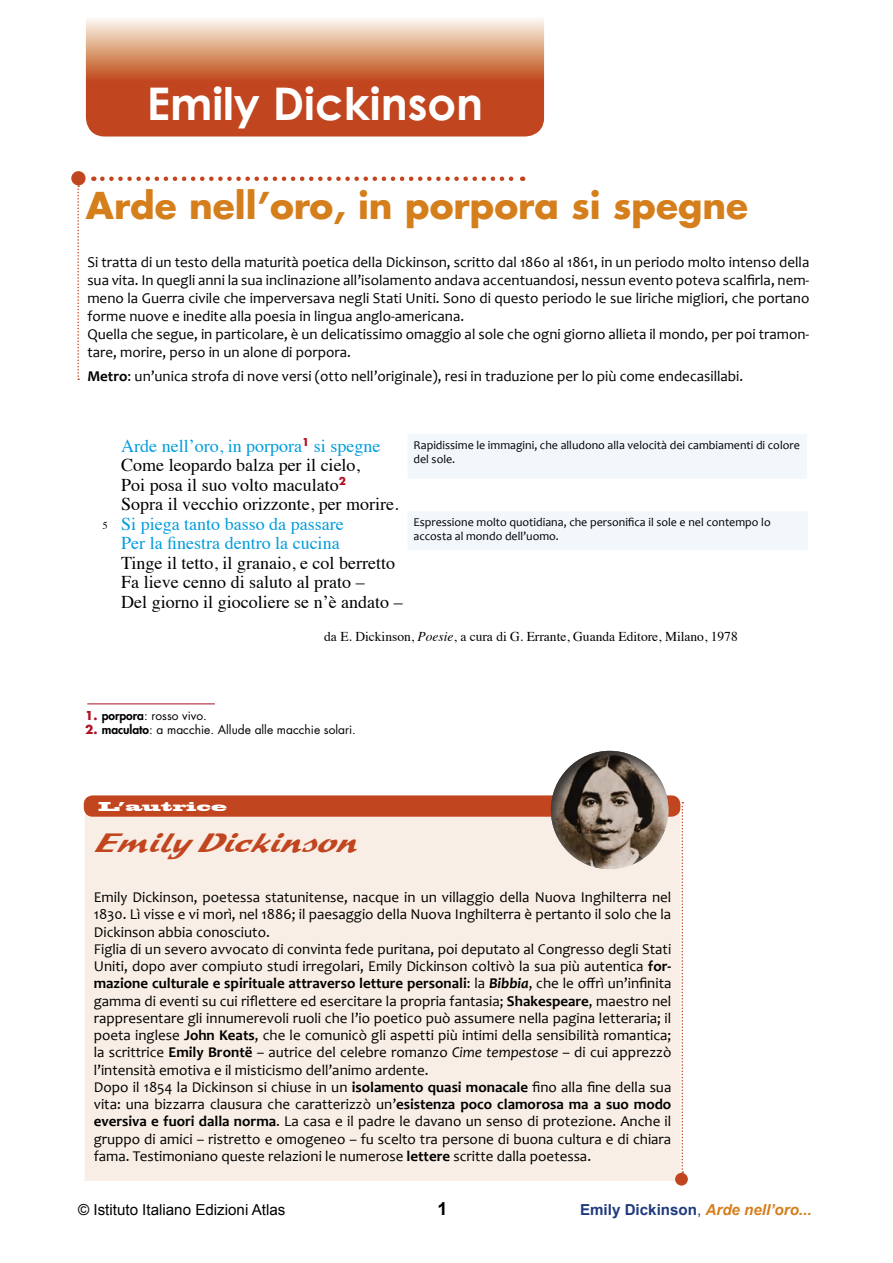
<style>
.page{position:relative;width:893px;height:1263px;background:#fff}
.page>*{position:absolute;margin:0;border:0;box-sizing:border-box;transform-origin:0 0}
.t1{font:700 45px "Century Gothic";color:#fff}
.t2{font:700 36px "Futura";color:#d57e1c}
.t3{font:italic 27px "Sprint";color:#c14620}
.t4{font:18px/19.5px "Times";color:#000}
.t5{font:18px/19.5px "Times";color:#009cdd}
.t6{font:700 18px "Arial";color:#000}
.t7{font:15.15px "Arial";color:#000}
.t8{font:italic 700 15.15px "Arial";color:#d57e1c}
.t9{font:15px/17.2px "Candara";color:#000}
.t10{font:13.5px "Times";color:#000}
.t11{font:12px/14.4px "Candara";color:#000}
.t12{font:12px "Futura";color:#000}
.t13{font:12px "Blackoak Std";color:#fff}
.t14{font:10.5px "Times";color:#000}
.s1{font-weight:700}
.s2{color:#009cdd}
.s3{font-style:italic}
.s4{font-weight:700;color:#af1023}
.s5{font-weight:800}
.s6{font-weight:700;font-style:italic}
.s7{font-style:normal;color:#203a7f}
.s8{font-weight:400;font-style:normal;color:#203a7f}
</style>
<div class="page">
<svg style="left:88px;top:18px;width:455px;height:116px;background:#d07855"></svg>
<div style="left:86px;top:0;width:458px;height:137px;border:2px solid #fff;border-radius:18px"></div>
<svg style="left:102px;top:176px;width:421px;height:5px"></svg>
<div style="left:72px;top:172px;width:13px;height:13px;background:#c14620;border-radius:50%"></div>
<div style="left:71px;top:171px;width:15px;height:14px;border:2px solid #c14620;border-radius:50%"></div>
<svg style="left:77px;top:185px;width:2px;height:195px"></svg>
<div style="left:411px;top:437px;width:393px;height:39px;background:#f2f7fb"></div>
<div style="left:408px;top:434px;width:399px;height:45px;border:6px solid #f2f7fb"></div>
<hr style="left:87px;top:703px;width:128px;height:1px;background:#af1023">
<div style="left:411px;top:514px;width:394px;height:33px;background:#f2f7fb"></div>
<div style="left:408px;top:511px;width:400px;height:39px;border:6px solid #f2f7fb"></div>
<div style="left:89px;top:804px;width:587px;height:372px;background:#f9eee5"></div>
<div style="left:85px;top:800px;width:595px;height:381px;border:9px solid #f9eee5"></div>
<div style="left:84px;top:795px;width:596px;height:22px;background:#c14620;border-radius:9px"></div>
<div style="left:549px;top:749px;width:122px;height:122px;background:#000;opacity:.75"></div>
<div style="left:675px;top:1173px;width:13px;height:12px;background:#c14620;border-radius:50%"></div>
<svg style="left:681px;top:802px;width:2px;height:371px"></svg>
<h1 class="t1" style="left:147px;top:76px;width:338px">Emily Dickinson</h1>
<h2 class="t2" style="left:86px;top:180px;width:664px">Arde nell’oro, in porpora si spegne</h2>
<p class="t9" style="left:87px;top:253px;width:723px;line-height:18px">Si tratta di un testo della maturità poetica della Dickinson, scritto dal 1860 al 1861, in un periodo molto intenso della sua vita. In quegli anni la sua inclinazione all’isolamento andava accentuandosi, nessun evento poteva scalfirla, nem&shy;meno la Guerra civile che imperversava negli Stati Uniti. Sono di questo periodo le sue liriche migliori, che portano forme nuove e inedite alla poesia in lingua anglo-americana.<br>Quella che segue, in particolare, è un delicatissimo omaggio al sole che ogni giorno allieta il mondo, per poi tramon&shy;tare, morire, perso in un alone di porpora.</p>
<p class="t9" style="left:87px;top:368px;width:657px"><span class="s1">Metro</span>: un’unica strofa di nove versi (otto nell’originale), resi in traduzione per lo più come endecasillabi.</p>
<p class="t14" style="left:103px;top:516px;width:7px">5</p>
<p class="t4" style="left:121px;top:434px;width:279px"><span class="s2">Arde nell’oro, in porpora</span><sup>1</sup> <span class="s2">si spegne </span>Come leopardo balza per il cielo,<br>Poi posa il suo volto maculato<sup>2<br></sup>Sopra il vecchio orizzonte, per morire.</p>
<p class="t5" style="left:121px;top:512px;width:224px">Si piega tanto basso da passare<br>Per la finestra dentro la cucina</p>
<p class="t4" style="left:121px;top:551px;width:283px">Tinge il tetto, il granaio, e col berretto<br>Fa lieve cenno di saluto al prato –<br>Del giorno il giocoliere se n’è andato –</p>
<p class="t10" style="left:324px;top:624px;width:415px">da E. Dickinson, <span class="s3">Poesie</span>, a cura di G. Errante, Guanda Editore, Milano, 1978</p>
<p class="t11" style="left:414px;top:438px;width:388px">Rapidissime le immagini, che alludono alla velocità dei cambiamenti di colore del sole.</p>
<p class="t11" style="left:414px;top:515px;width:359px">Espressione molto quotidiana, che personifica il sole e nel contempo lo accosta al mondo dell’uomo.</p>
<p class="t12" style="left:85px;top:707px;width:123px"><span class="s4">1.</span> <span class="s5">porpora</span>: rosso vivo.</p>
<p class="t12" style="left:85px;top:721px;width:272px"><span class="s4">2.</span> <span class="s5">maculato</span>: a macchie. Allude alle macchie solari.</p>
<p class="t13" style="left:99px;top:798px;width:130px">L’autrice</p>
<h3 class="t3" style="left:92px;top:826px;width:276px">EmilyDickinson</h3>
<p class="t9" style="left:94px;top:888px;width:579px">Emily Dickinson, poetessa statunitense, nacque in un villaggio della Nuova Inghilterra nel 1830. Lì visse e vi morì, nel 1886; il paesaggio della Nuova Inghilterra è pertanto il solo che la Dickinson abbia conosciuto.<br>Figlia di un severo avvocato di convinta fede puritana, poi deputato al Congresso degli Stati Uniti, dopo aver compiuto studi irregolari, Emily Dickinson coltivò la sua più autentica <span class="s1">for&shy;mazione culturale e spirituale attraverso letture personali</span>: la <span class="s6">Bibbia</span>, che le offrì un’infinita gamma di eventi su cui riflettere ed esercitare la propria fantasia; <span class="s1">Shakespeare</span>, maestro nel rappresentare gli innumerevoli ruoli che l’io poetico può assumere nella pagina letteraria; il poeta inglese <span class="s1">John Keats</span>, che le comunicò gli aspetti più intimi della sensibilità romantica; la scrittrice <span class="s1">Emily Brontë</span> – autrice del celebre romanzo <span class="s3">Cime tempestose</span> – di cui apprezzò l’intensità emotiva e il misticismo dell’animo ardente.<br>Dopo il 1854 la Dickinson si chiuse in un <span class="s1">isolamento quasi monacale</span> fino alla fine della sua vita: una bizzarra clausura che caratterizzò un’<span class="s1">esistenza poco clamorosa ma a suo modo eversiva e fuori dalla norma</span>. La casa e il padre le davano un senso di protezione. Anche il gruppo di amici – ristretto e omogeneo – fu scelto tra persone di buona cultura e di chiara fama. Testimoniano queste relazioni le numerose <span class="s1">lettere</span> scritte dalla poetessa.</p>
<p class="t6" style="left:437px;top:1198px;width:12px">1</p>
<p class="t7" style="left:78px;top:1201px;width:209px">© Istituto Italiano Edizioni Atlas</p>
<p class="t8" style="left:580px;top:1201px;width:233px"><span class="s7">Emily Dickinson</span><span class="s8">,</span> Arde nell’oro...</p>
</div>
